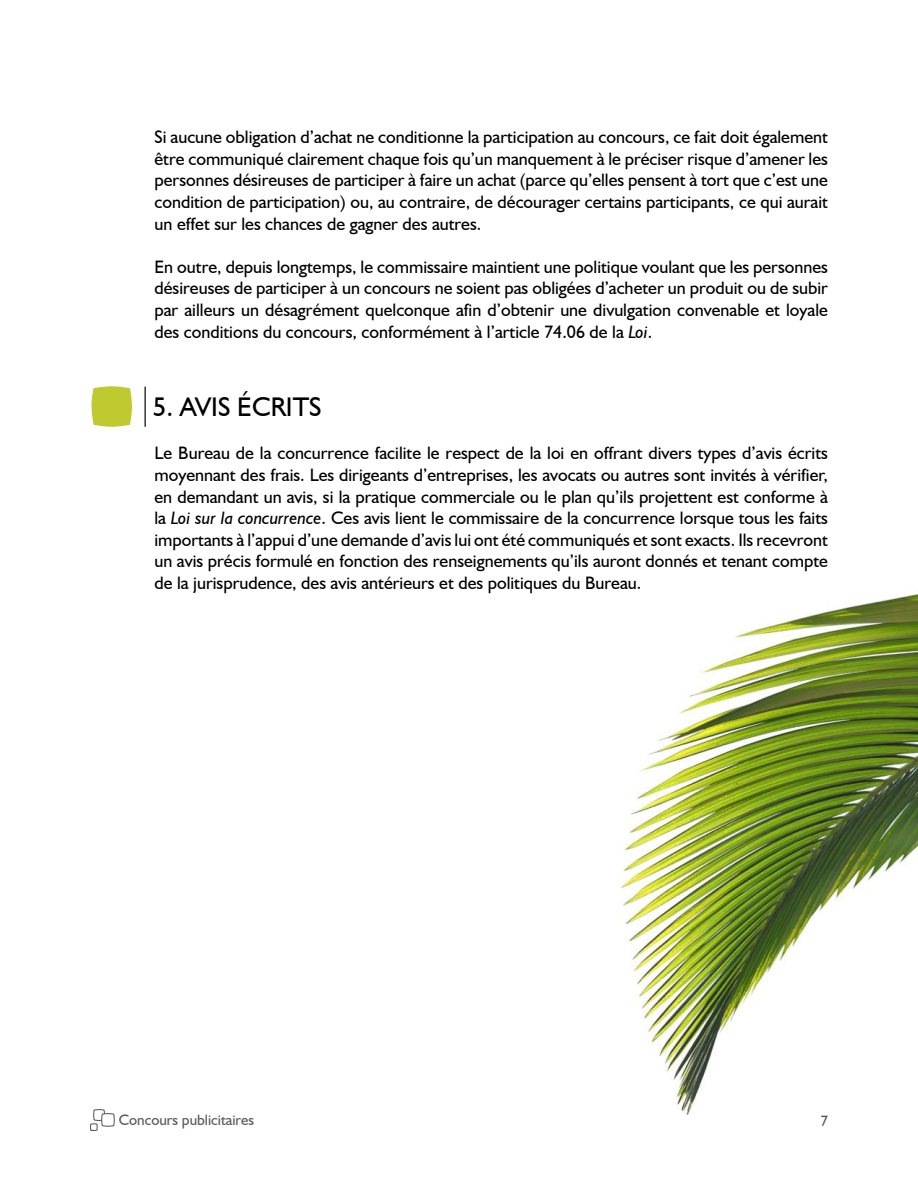
<style>
.page{position:relative;width:918px;height:1188px;background:#fff}
.page>*{position:absolute;margin:0;border:0;box-sizing:border-box;transform-origin:0 0}
.t1{font:27px "Humanist 521 BT";color:#000}
.t2{font:18px/21.6px "Humanist 521 BT";color:#000;text-align:justify}
.t3{font:15px "Humanist 521 BT";color:#58595b}
.s1{font-style:italic}
</style>
<div class="page">
<svg style="left:90px;top:1109px;width:25px;height:22px"></svg>
<svg style="left:91px;top:386px;width:41px;height:41px;background:#c5cf44"></svg>
<hr style="left:144px;top:387px;width:2px;height:40px;background:#000">
<img style="left:618px;top:593px;width:300px;height:522px">
<p class="t2" style="left:154px;top:126px;width:675px">Si aucune obligation d’achat ne conditionne la participation au concours, ce fait doit également être communiqué clairement chaque fois qu’un manquement à le préciser risque d’amener les personnes désireuses de participer à faire un achat (parce qu’elles pensent à tort que c’est une condition de participation) ou, au contraire, de décourager certains participants, ce qui aurait un effet sur les chances de gagner des autres.</p>
<p class="t2" style="left:154px;top:256px;width:675px">En outre, depuis longtemps, le commissaire maintient une politique voulant que les personnes désireuses de participer à un concours ne soient pas obligées d’acheter un produit ou de subir par ailleurs un désagrément quelconque afin d’obtenir une divulgation convenable et loyale des conditions du concours, conformément à l’article 74.06 de la <span class="s1">Loi</span>.</p>
<p class="t1" style="left:153px;top:390px;width:114px">5. Avis écrits</p>
<p class="t2" style="left:154px;top:442px;width:675px">Le Bureau de la concurrence facilite le respect de la loi en offrant divers types d’avis écrits moyennant des frais. Les dirigeants d’entreprises, les avocats ou autres sont invités à vérifier, en demandant un avis, si la pratique commerciale ou le plan qu’ils projettent est conforme à la <span class="s1">Loi sur la concurrence</span>. Ces avis lient le commissaire de la concurrence lorsque tous les faits importants à l’appui d’une demande d’avis lui ont été communiqués et sont exacts. Ils recevront un avis précis formulé en fonction des renseignements qu’ils auront donnés et tenant compte de la jurisprudence, des avis antérieurs et des politiques du Bureau.</p>
<p class="t3" style="left:119px;top:1110px;width:137px">Concours publicitaires</p>
<p class="t3" style="left:820px;top:1111px;width:9px">7</p>
</div>
